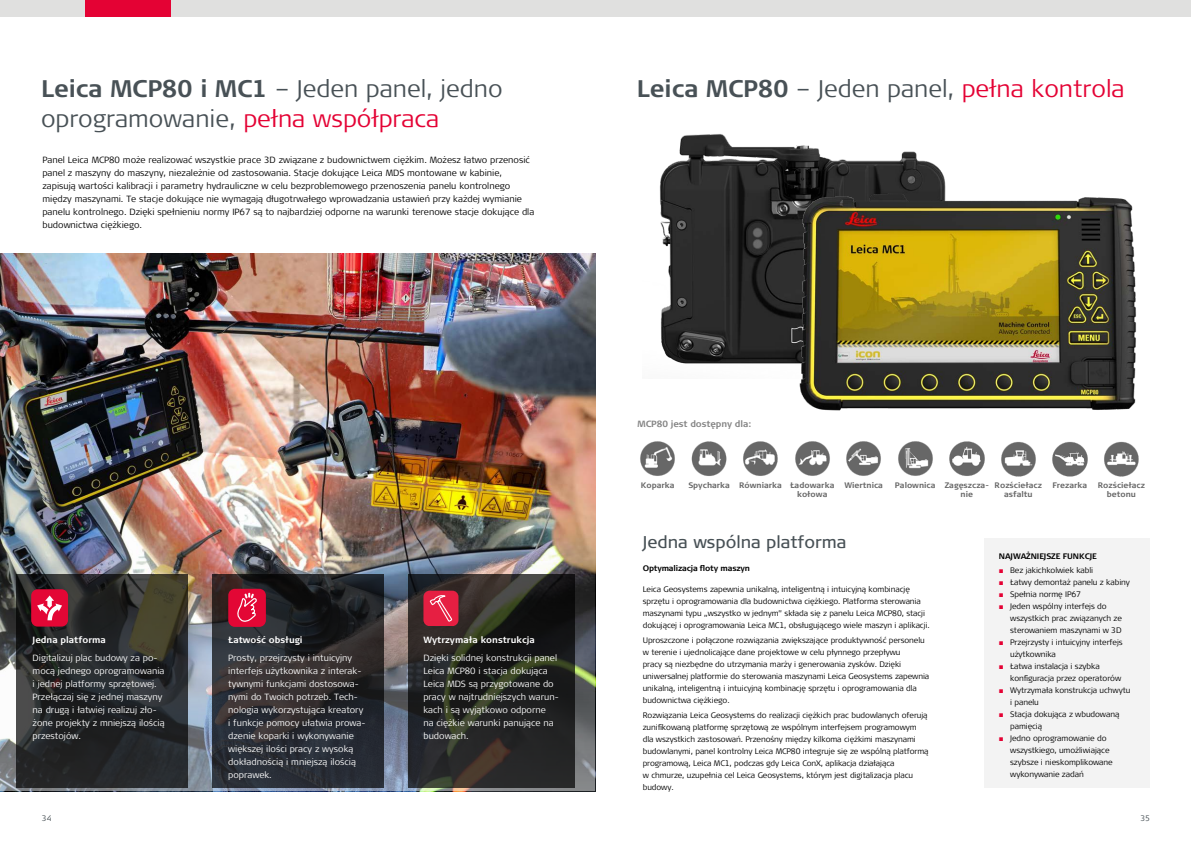
<style>
.page{position:relative;width:1191px;height:842px;background:#fff}
.page>*{position:absolute;margin:0;border:0;box-sizing:border-box;transform-origin:0 0}
.t1{font:300 24px/30px "Signa Pro";color:#485156}
.t2{font:300 24px "Signa Pro";color:#e40234}
.t3{font:17px "Signa Pro";color:#485156}
.t4{font:300 9px/13px "Signa Pro";color:#fff}
.t5{font:300 9px/13px "Signa Pro";color:#000}
.t6{font:700 9px "Signa Pro";color:#fff}
.t7{font:700 9px "Signa Pro";letter-spacing:-.01em;color:#676767}
.t8{font:300 8px/12px "Signa Pro";letter-spacing:-.01em;color:#000}
.t9{font:700 8px/9px "Signa Pro";color:#676767;text-align:center}
.t10{font:700 8px "Signa Pro";letter-spacing:-.02em;color:#000}
.t11{font:300 8px "Signa Pro";color:#485156}
.s1{font-weight:700}
.s2{color:#e40234}
.s3{font-weight:700;color:#485156}
.s4{color:#485156}
.s5{font-family:"Arial";font-weight:400;color:#e40234}
</style>
<div class="page">
<div style="left:0;top:0;width:595px;height:17px;background:#e0e0df"></div>
<div style="left:85px;top:0;width:85px;height:17px;background:#e40234"></div>
<div style="left:595px;top:0;width:596px;height:17px;background:#e0e0df"></div>
<img style="left:0;top:254px;width:595px;height:277px">
<img style="left:0;top:531px;width:595px;height:260px">
<svg style="left:16px;top:575px;width:171px;height:213px;background:#282a29"></svg>
<svg style="left:212px;top:575px;width:171px;height:213px;background:#29292e"></svg>
<svg style="left:408px;top:575px;width:166px;height:213px;background:#252522"></svg>
<svg style="left:423px;top:591px;width:35px;height:35px"></svg>
<svg style="left:31px;top:589px;width:37px;height:38px"></svg>
<svg style="left:228px;top:589px;width:38px;height:38px"></svg>
<div style="left:984px;top:539px;width:166px;height:249px;background:#f3f3f3"></div>
<img style="left:659px;top:134px;width:287px;height:230px">
<img style="left:791px;top:188px;width:345px;height:223px">
<img style="left:640px;top:441px;width:35px;height:35px">
<img style="left:691px;top:441px;width:36px;height:35px">
<img style="left:743px;top:441px;width:35px;height:35px">
<img style="left:795px;top:441px;width:35px;height:35px">
<img style="left:949px;top:441px;width:36px;height:35px">
<img style="left:846px;top:441px;width:35px;height:35px">
<img style="left:898px;top:441px;width:35px;height:35px">
<img style="left:1001px;top:442px;width:35px;height:35px">
<img style="left:1052px;top:442px;width:36px;height:35px">
<img style="left:1104px;top:441px;width:35px;height:36px">
<h1 class="t1" style="left:41px;top:72px;width:463px"><span class="s1">Leica MCP80 i MC1</span> – Jeden panel, jedno oprogramowanie, <span class="s2">pełna współpraca</span></h1>
<p class="t5" style="left:42px;top:153px;width:493px">Panel Leica MCP80 może realizować wszystkie prace 3D związane z budownictwem ciężkim. Możesz łatwo przenosić panel z maszyny do maszyny, niezależnie od zastosowania. Stacje dokujące Leica MDS montowane w kabinie, zapisują wartości kalibracji i parametry hydrauliczne w celu bezproblemowego przenoszenia panelu kontrolnego między maszynami. Te stacje dokujące nie wymagają długotrwałego wprowadzania ustawień przy każdej wymianie panelu kontrolnego. Dzięki spełnieniu normy IP67 są to najbardziej odporne na warunki terenowe stacje dokujące dla budownictwa ciężkiego.</p>
<p class="t6" style="left:33px;top:633px;width:75px">Jedna platforma</p>
<p class="t4" style="left:33px;top:651px;width:134px">Digitalizuj plac budowy za po&shy;mocą jednego oprogramowania i jednej platformy sprzętowej.<br>Przełączaj się z jednej maszyny na drugą i łatwiej realizuj zło&shy;żone projekty z mniejszą ilością przestojów.</p>
<p class="t6" style="left:228px;top:633px;width:76px">Łatwość obsługi</p>
<p class="t4" style="left:228px;top:651px;width:139px">Prosty, przejrzysty i intuicyjny interfejs użytkownika z interak&shy;tywnymi funkcjami dostosowa&shy;nymi do Twoich potrzeb. Tech&shy;nologia wykorzystująca kreatory i funkcje pomocy ułatwia prowa&shy;dzenie koparki i wykonywanie większej ilości pracy z wysoką dokładnością i mniejszą ilością poprawek.</p>
<p class="t6" style="left:423px;top:633px;width:113px">Wytrzymała konstrukcja</p>
<p class="t4" style="left:423px;top:651px;width:137px">Dzięki solidnej konstrukcji panel<br>Leica MCP80 i stacja dokująca<br>Leica MDS są przygotowane do pracy w najtrudniejszych warun&shy;kach i są wyjątkowo odporne<br>na ciężkie warunki panujące na budowach.</p>
<h1 class="t2" style="left:637px;top:72px;width:489px"><span class="s3">Leica MCP80</span> <span class="s4">– Jeden panel,</span> pełna kontrola</h1>
<p class="t7" style="left:637px;top:418px;width:115px">MCP80 jest dostępny dla:</p>
<p class="t9" style="left:640px;top:480px;width:35px">Koparka</p>
<p class="t9" style="left:797px;top:480px;width:39px;text-align:left;text-indent:-109px">Spycharka Równiarka Ładowarka kołowa</p>
<p class="t9" style="left:944px;top:480px;width:46px">Zagęszcza&shy;nie</p>
<p class="t9" style="left:844px;top:480px;width:40px">Wiertnica</p>
<p class="t9" style="left:895px;top:480px;width:42px">Palownica</p>
<p class="t9" style="left:994px;top:480px;width:49px">Rozściełacz asfaltu</p>
<p class="t9" style="left:1052px;top:480px;width:36px">Frezarka</p>
<p class="t9" style="left:1097px;top:480px;width:49px">Rozściełacz betonu</p>
<h2 class="t3" style="left:643px;top:530px;width:205px">Jedna wspólna platforma</h2>
<p class="t10" style="left:643px;top:563px;width:109px">Optymalizacja floty maszyn</p>
<p class="t8" style="left:643px;top:583px;width:288px">Leica Geosystems zapewnia unikalną, inteligentną i intuicyjną kombinację sprzętu i oprogramowania dla budownictwa ciężkiego. Platforma sterowania maszynami typu „wszystko w jednym” składa się z panelu Leica MCP80, stacji dokującej i oprogramowania Leica MC1, obsługującego wiele maszyn i aplikacji.</p>
<p class="t8" style="left:643px;top:634px;width:288px">Uproszczone i połączone rozwiązania zwiększające produktywność personelu w terenie i ujednolicające dane projektowe w celu płynnego przepływu<br>pracy są niezbędne do utrzymania marży i generowania zysków. Dzięki uniwersalnej platformie do sterowania maszynami Leica Geosystems zapewnia unikalną, inteligentną i intuicyjną kombinację sprzętu i oprogramowania dla budownictwa ciężkiego.</p>
<p class="t8" style="left:643px;top:708px;width:287px">Rozwiązania Leica Geosystems do realizacji ciężkich prac budowlanych oferują zunifikowaną platformę sprzętową ze wspólnym interfejsem programowym dla wszystkich zastosowań. Przenośny między kilkoma ciężkimi maszynami budowlanymi, panel kontrolny Leica MCP80 integruje się ze wspólną platformą programową, Leica MC1, podczas gdy Leica ConX, aplikacja działająca<br>w chmurze, uzupełnia cel Leica Geosystems, którym jest digitalizacja placu budowy.</p>
<p class="t10" style="left:999px;top:550px;width:99px">NAJWAŻNIEJSZE FUNKCJE</p>
<p class="t8" style="left:999px;top:564px;width:96px"><span class="s5">■</span> Bez jakichkolwiek kabli</p>
<p class="t8" style="left:999px;top:576px;width:133px"><span class="s5">■</span> Łatwy demontaż panelu z kabiny</p>
<p class="t8" style="left:999px;top:588px;width:84px"><span class="s5">■</span> Spełnia normę IP67</p>
<p class="t8" style="left:1010px;top:600px;width:113px;text-indent:-11px"><span class="s5">■</span> Jeden wspólny interfejs do wszystkich prac związanych ze sterowaniem maszynami w 3D</p>
<p class="t8" style="left:1010px;top:636px;width:114px;text-indent:-11px"><span class="s5">■</span> Przejrzysty i intuicyjny interfejs użytkownika</p>
<p class="t8" style="left:1010px;top:660px;width:113px;text-indent:-11px"><span class="s5">■</span> Łatwa instalacja i szybka konfiguracja przez operatorów</p>
<p class="t8" style="left:1010px;top:684px;width:122px;text-indent:-11px"><span class="s5">■</span> Wytrzymała konstrukcja uchwytu i panelu</p>
<p class="t8" style="left:1010px;top:708px;width:111px;text-indent:-11px"><span class="s5">■</span> Stacja dokująca z wbudowaną pamięcią</p>
<p class="t8" style="left:1010px;top:732px;width:104px;text-indent:-11px"><span class="s5">■</span> Jedno oprogramowanie do wszystkiego, umożliwiające szybsze i nieskomplikowane wykonywanie zadań</p>
<p class="t11" style="left:42px;top:812px;width:11px">34</p>
<p class="t11" style="left:1140px;top:812px;width:11px">35</p>
</div>
